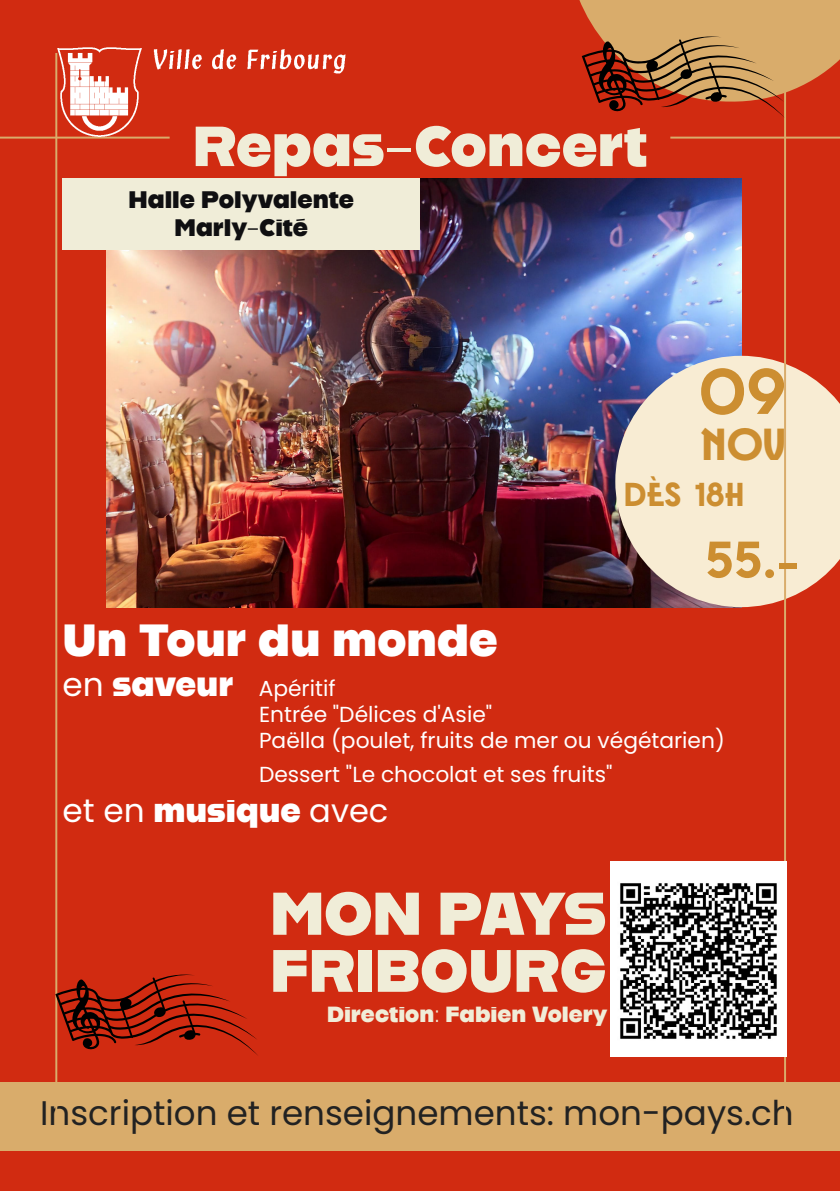
<style>
.page{position:relative;width:840px;height:1191px;background:#fff}
.page>*{position:absolute;margin:0;border:0;box-sizing:border-box;transform-origin:0 0}
.t1{font:700 64px "Patriot";color:#cc8e31}
.t2{font:60.2px "Alfarn 2";letter-spacing:-.03em;color:#f0edd8}
.t3{font:59.6px "Alfarn 2";color:#f0edd8}
.t4{font:56.2px "Alfarn 2";color:#f0edd8}
.t5{font:700 51px "Patriot";color:#cc8e31}
.t6{font:45px "Alfarn 2";color:#fff}
.t7{font:700 44.8px "Patriot";color:#cc8e31}
.t8{font:34px "Poppins";color:#222}
.t9{font:700 33px "Patriot";color:#cc8e31}
.t10{font:32px "Alfarn 2";color:#fff}
.t11{font:24px/28.6px "Alfarn 2";color:#0f0f11;text-align:center}
.t12{font:22px "Alfarn 2";color:#f0edd8}
.t13{font:21.8px/26px "Poppins";color:#fff}
.s1{font-size:32.8px}
.s2{font-family:"Alfarn 2";font-size:32.8px}
.s3{font-family:"Poppins";font-size:32.8px}
.s4{font-family:"Poppins"}
</style>
<div class="page">
<div style="left:0;top:0;width:839px;height:1191px;background:#d12b11"></div>
<img style="left:106px;top:179px;width:634px;height:428px">
<div style="left:0;top:1082px;width:839px;height:68px;background:#d9ac6b"></div>
<div style="left:63px;top:179px;width:357px;height:71px;background:#f0edd8"></div>
<svg style="left:615px;top:356px;width:224px;height:251px;background:#e0cdbb"></svg>
<hr style="left:55px;top:53px;width:2px;height:1085px;background:#d9ac6b">
<hr style="left:783px;top:53px;width:2px;height:1085px;background:#d9ac6b">
<hr style="left:0;top:137px;width:169px;height:2px;background:#d9ac6b">
<hr style="left:670px;top:137px;width:169px;height:2px;background:#d9ac6b">
<img style="left:610px;top:861px;width:175px;height:195px">
<img style="left:57px;top:47px;width:288px;height:90px">
<svg style="left:579px;top:0;width:260px;height:118px"></svg>
<svg style="left:55px;top:973px;width:203px;height:83px"></svg>
<h3 class="t4" style="left:193px;top:112px;width:455px">Repas-Concert</h3>
<p class="t11" style="left:128px;top:184px;width:227px">Halle Polyvalente<br>Marly-Cité</p>
<h1 class="t1" style="left:698px;top:348px;width:88px">09</h1>
<h3 class="t7" style="left:700px;top:413px;width:88px">NOV</h3>
<h3 class="t9" style="left:623px;top:472px;width:122px">DÈS 18H</h3>
<h3 class="t5" style="left:704px;top:525px;width:96px">55.-</h3>
<h3 class="t6" style="left:63px;top:613px;width:436px">Un Tour du monde</h3>
<p class="t13" style="left:259px;top:675px;width:467px;text-indent:-196px"><span class="s1">en</span> <span class="s2">saveur</span> Apéritif<br>Entrée "Délices d'Asie"<br>Paëlla (poulet, fruits de mer ou végétarien)</p>
<p class="t13" style="left:259px;top:761px;width:355px">Dessert "Le chocolat et ses fruits"</p>
<h3 class="t10" style="left:63px;top:790px;width:327px"><span class="s3">et en</span> musique <span class="s4">avec</span></h3>
<h2 class="t2" style="left:270px;top:876px;width:337px">MON PAYS</h2>
<h3 class="t3" style="left:270px;top:934px;width:337px">FRIBOURG</h3>
<p class="t12" style="left:327px;top:1001px;width:282px">Direction: Fabien Volery</p>
<h3 class="t8" style="left:40px;top:1093px;width:754px">Inscription et renseignements: mon-pays.ch</h3>
</div>
